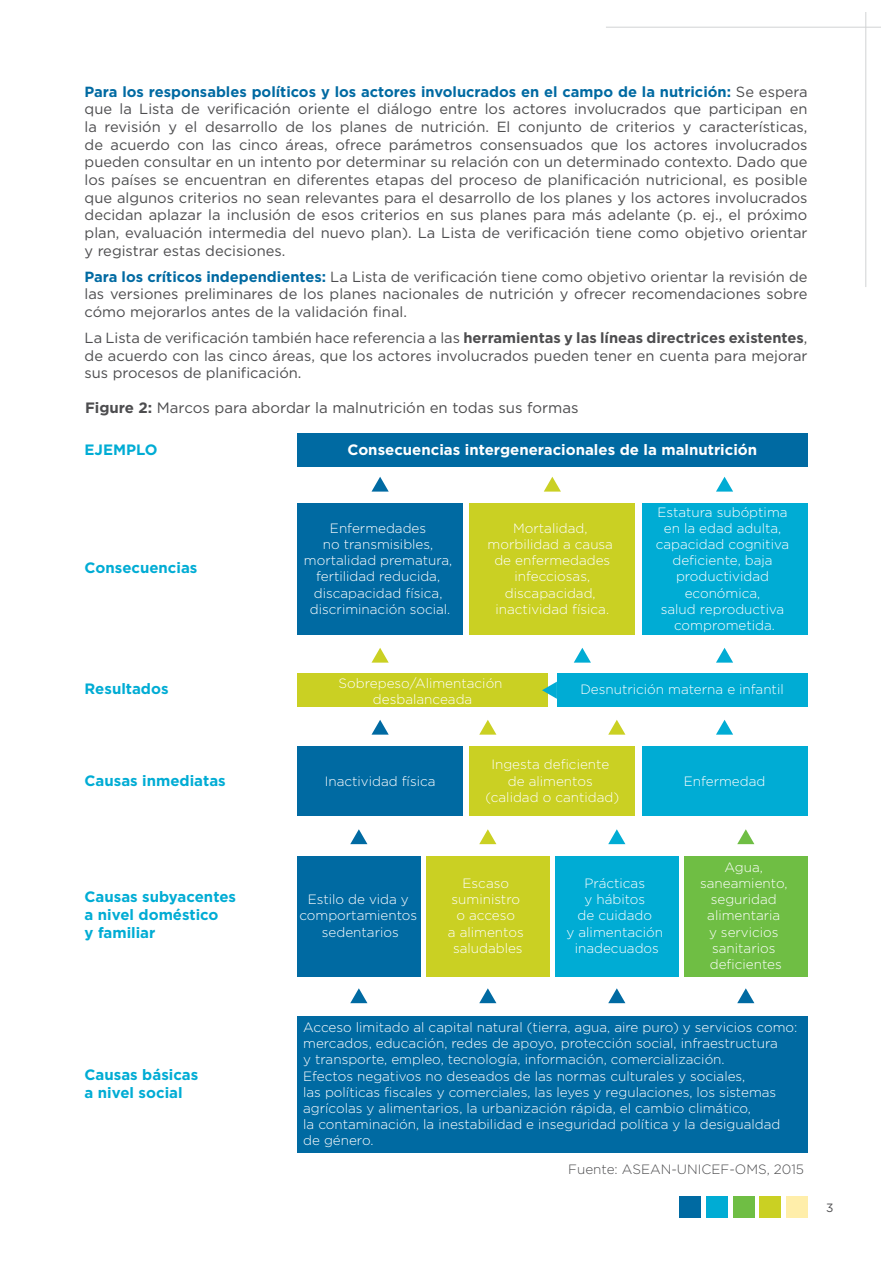
<style>
.page{position:relative;width:893px;height:1263px;background:#fff}
.page>*{position:absolute;margin:0;border:0;box-sizing:border-box;transform-origin:0 0}
.t1{font:700 15px/18px "Gotham";color:#00acd4}
.t2{font:15px "Gotham";color:#4d4d4f}
.t3{font:700 15px "Gotham";color:#fff}
.t4{font:14.7px/17.7px "Gotham";color:#4d4d4f;text-align:justify}
.t5{font:300 13.5px/16.2px "Gotham";color:#fff;text-align:center}
.t6{font:300 13.5px "Gotham";color:#4d4d4f}
.t7{font:12px "Gotham";color:#4d4d4f}
.s1{font-weight:700;color:#006aa2}
.s2{font-weight:700}
</style>
<div class="page">
<div style="left:786px;top:1196px;width:21px;height:21px;background:#fea"></div>
<div style="left:733px;top:1196px;width:21px;height:21px;background:#6fbe44"></div>
<div style="left:760px;top:1196px;width:21px;height:21px;background:#cad023"></div>
<div style="left:706px;top:1196px;width:22px;height:21px;background:#00acd4"></div>
<div style="left:680px;top:1196px;width:21px;height:21px;background:#006aa2"></div>
<hr style="left:606px;top:27px;width:275px;height:1px;background:#d1d3d4">
<hr style="left:865px;top:12px;width:1px;height:275px;background:#d1d3d4">
<div style="left:297px;top:433px;width:510px;height:33px;background:#006aa2"></div>
<div style="left:297px;top:1016px;width:510px;height:137px;background:#006aa2"></div>
<div style="left:297px;top:503px;width:166px;height:131px;background:#006aa2"></div>
<div style="left:469px;top:503px;width:166px;height:131px;background:#cad023"></div>
<div style="left:642px;top:503px;width:165px;height:131px;background:#00acd4"></div>
<div style="left:297px;top:856px;width:123px;height:120px;background:#006aa2"></div>
<div style="left:426px;top:856px;width:123px;height:120px;background:#cad023"></div>
<div style="left:555px;top:856px;width:123px;height:120px;background:#00acd4"></div>
<div style="left:684px;top:856px;width:123px;height:120px;background:#6fbe44"></div>
<div style="left:297px;top:674px;width:251px;height:33px;background:#cad023"></div>
<div style="left:557px;top:674px;width:250px;height:33px;background:#00acd4"></div>
<div style="left:297px;top:747px;width:166px;height:69px;background:#006aa2"></div>
<div style="left:469px;top:747px;width:166px;height:69px;background:#cad023"></div>
<div style="left:642px;top:747px;width:165px;height:69px;background:#00acd4"></div>
<svg style="left:350px;top:988px;width:17px;height:15px"></svg>
<svg style="left:479px;top:988px;width:17px;height:15px"></svg>
<svg style="left:608px;top:988px;width:17px;height:15px"></svg>
<svg style="left:737px;top:988px;width:17px;height:15px"></svg>
<svg style="left:350px;top:829px;width:17px;height:15px"></svg>
<svg style="left:479px;top:829px;width:17px;height:15px"></svg>
<svg style="left:608px;top:829px;width:17px;height:15px"></svg>
<svg style="left:737px;top:829px;width:17px;height:15px"></svg>
<svg style="left:371px;top:720px;width:18px;height:15px"></svg>
<svg style="left:479px;top:720px;width:17px;height:15px"></svg>
<svg style="left:608px;top:720px;width:17px;height:15px"></svg>
<svg style="left:716px;top:720px;width:17px;height:15px"></svg>
<svg style="left:371px;top:648px;width:18px;height:15px"></svg>
<svg style="left:574px;top:648px;width:17px;height:15px"></svg>
<svg style="left:716px;top:648px;width:17px;height:15px"></svg>
<svg style="left:371px;top:477px;width:18px;height:15px"></svg>
<svg style="left:544px;top:477px;width:17px;height:15px"></svg>
<svg style="left:716px;top:477px;width:17px;height:15px"></svg>
<svg style="left:542px;top:682px;width:15px;height:17px"></svg>
<p class="t4" style="left:85px;top:82px;width:724px"><span class="s1">Para los responsables políticos y los actores involucrados en el campo de la nutrición:</span> Se espera que la Lista de verificación oriente el diálogo entre los actores involucrados que participan en la revisión y el desarrollo de los planes de nutrición. El conjunto de criterios y características, de acuerdo con las cinco áreas, ofrece parámetros consensuados que los actores involucrados pueden consultar en un intento por determinar su relación con un determinado contexto. Dado que los países se encuentran en diferentes etapas del proceso de planificación nutricional, es posible que algunos criterios no sean relevantes para el desarrollo de los planes y los actores involucrados decidan aplazar la inclusión de esos criterios en sus planes para más adelante (p. ej., el próximo plan, evaluación intermedia del nuevo plan). La Lista de verificación tiene como objetivo orientar y registrar estas decisiones.</p>
<p class="t4" style="left:85px;top:267px;width:724px"><span class="s1">Para los críticos independientes:</span> La Lista de verificación tiene como objetivo orientar la revisión de las versiones preliminares de los planes nacionales de nutrición y ofrecer recomendaciones sobre cómo mejorarlos antes de la validación final.</p>
<p class="t4" style="left:85px;top:329px;width:724px">La Lista de verificación también hace referencia a las <span class="s2">herramientas y las líneas directrices existentes</span>, de acuerdo con las cinco áreas, que los actores involucrados pueden tener en cuenta para mejorar sus procesos de planificación.</p>
<p class="t2" style="left:85px;top:398px;width:495px"><span class="s2">Figure 2:</span> Marcos para abordar la malnutrición en todas sus formas</p>
<p class="t1" style="left:85px;top:441px;width:75px">EJEMPLO</p>
<p class="t3" style="left:347px;top:440px;width:411px">Consecuencias intergeneracionales de la malnutrición</p>
<p class="t1" style="left:85px;top:559px;width:114px">Consecuencias</p>
<p class="t1" style="left:85px;top:680px;width:86px">Resultados</p>
<p class="t1" style="left:85px;top:771px;width:143px">Causas inmediatas</p>
<p class="t5" style="left:304px;top:519px;width:150px">Enfermedades<br>no transmisibles, mortalidad prematura, fertilidad reducida, discapacidad física, discriminación social.</p>
<p class="t5" style="left:488px;top:519px;width:127px">Mortalidad, morbilidad a causa de enfermedades infecciosas, discapacidad, inactividad física.</p>
<p class="t5" style="left:656px;top:503px;width:135px">Estatura subóptima en la edad adulta, capacidad cognitiva deficiente, baja productividad económica,<br>salud reproductiva comprometida.</p>
<p class="t5" style="left:339px;top:675px;width:165px">Sobrepeso/Alimentación desbalanceada</p>
<p class="t5" style="left:580px;top:681px;width:205px">Desnutrición materna e infantil</p>
<p class="t5" style="left:485px;top:756px;width:135px">Ingesta deficiente de alimentos (calidad o cantidad)</p>
<p class="t5" style="left:325px;top:772px;width:112px">Inactividad física</p>
<p class="t5" style="left:684px;top:772px;width:83px">Enfermedad</p>
<p class="t1" style="left:85px;top:888px;width:153px">Causas subyacentes a nivel doméstico<br>y familiar</p>
<p class="t1" style="left:85px;top:1065px;width:115px">Causas básicas a nivel social</p>
<p class="t5" style="left:299px;top:891px;width:119px">Estilo de vida y comportamientos sedentarios</p>
<p class="t5" style="left:448px;top:875px;width:77px">Escaso suministro o acceso<br>a alimentos saludables</p>
<p class="t5" style="left:566px;top:875px;width:98px">Prácticas<br>y hábitos<br>de cuidado<br>y alimentación inadecuados</p>
<p class="t5" style="left:700px;top:858px;width:89px">Agua, saneamiento, seguridad alimentaria<br>y servicios sanitarios deficientes</p>
<p class="t5" style="left:303px;top:1019px;width:496px;text-align:left">Acceso limitado al capital natural (tierra, agua, aire puro) y servicios como: mercados, educación, redes de apoyo, protección social, infraestructura<br>y transporte, empleo, tecnología, información, comercialización.<br>Efectos negativos no deseados de las normas culturales y sociales,<br>las políticas fiscales y comerciales, las leyes y regulaciones, los sistemas agrícolas y alimentarios, la urbanización rápida, el cambio climático,<br>la contaminación, la inestabilidad e inseguridad política y la desigualdad de género.</p>
<p class="t6" style="left:568px;top:1160px;width:237px">Fuente: ASEAN-UNICEF-OMS, 2015</p>
<p class="t7" style="left:826px;top:1200px;width:9px">3</p>
</div>
